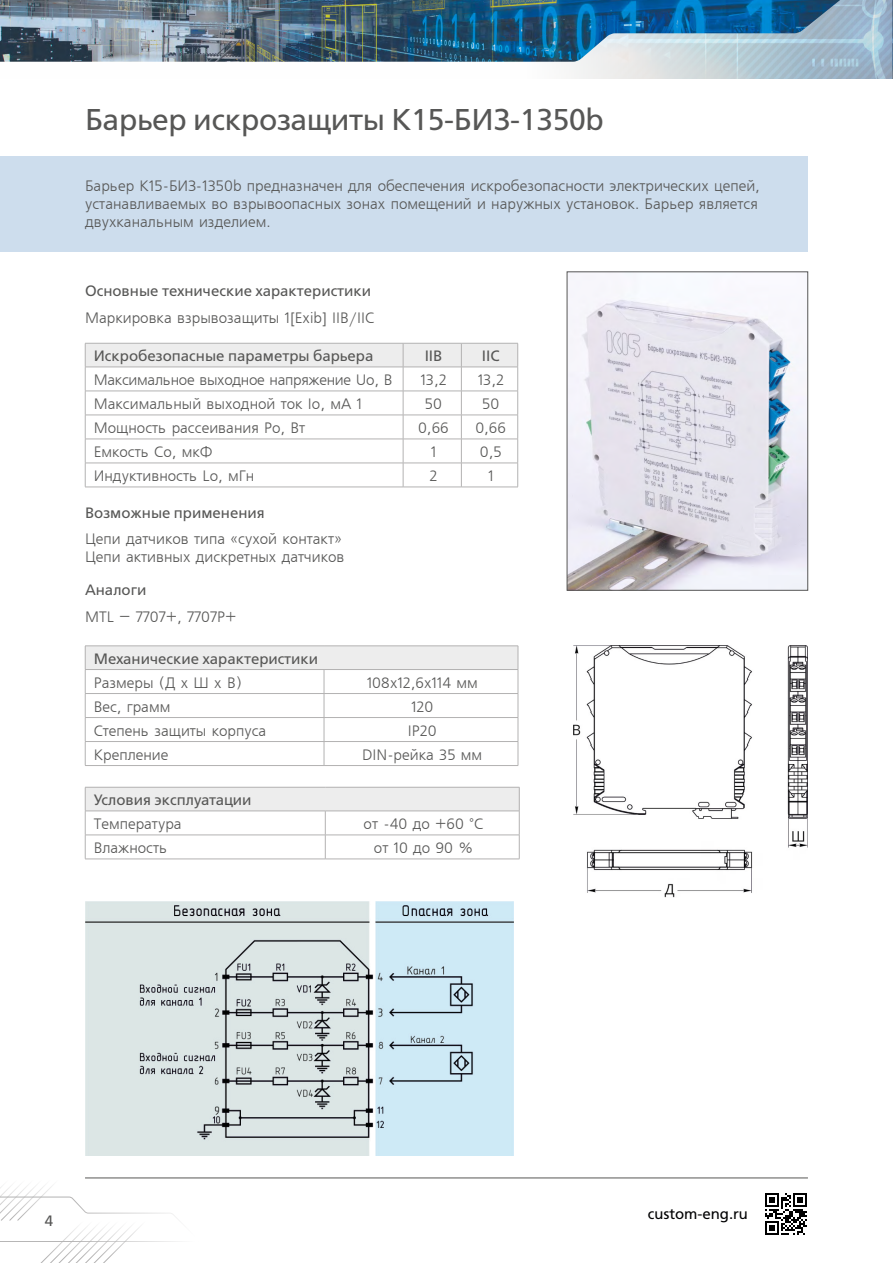
<style>
.page{position:relative;width:893px;height:1263px;background:#fff}
.page>*{position:absolute;margin:0;border:0;box-sizing:border-box;transform-origin:0 0}
.t1{font:30px "Free Set C";letter-spacing:-.01em;color:#575756}
.t2{font:15px/18px "Free Set";color:#575756}
.t3{font:15px "Free Set C";color:#575756}
.t4{font:15px "Free Set";letter-spacing:-.02em;color:#575756}
.t5{font:15px "Free Set C";color:#020203}
</style>
<div class="page">
<svg style="left:0;top:1177px;width:200px;height:86px"></svg>
<img style="left:571px;top:0;width:322px;height:79px">
<img style="left:0;top:0;width:860px;height:62px">
<hr style="left:85px;top:1178px;width:723px;height:1px;background:#575756">
<svg style="left:765px;top:1234px;width:40px;height:1px"></svg>
<svg style="left:765px;top:1193px;width:42px;height:41px"></svg>
<div style="left:0;top:157px;width:807px;height:95px;background:#cddded"></div>
<svg style="left:85px;top:343px;width:433px;height:144px"></svg>
<hr style="left:85px;top:487px;width:318px;height:1px;background:#b3b2b2">
<hr style="left:403px;top:487px;width:58px;height:1px;background:#b3b2b2">
<hr style="left:461px;top:487px;width:57px;height:1px;background:#b3b2b2">
<div style="left:85px;top:646px;width:433px;height:23px;background:#ededed"></div>
<hr style="left:85px;top:646px;width:239px;height:1px;background:#b3b2b2">
<hr style="left:324px;top:646px;width:194px;height:1px;background:#b3b2b2">
<hr style="left:85px;top:669px;width:239px;height:1px;background:#b3b2b2">
<hr style="left:324px;top:669px;width:194px;height:1px;background:#b3b2b2">
<hr style="left:85px;top:693px;width:239px;height:1px;background:#b3b2b2">
<hr style="left:324px;top:693px;width:194px;height:1px;background:#b3b2b2">
<hr style="left:85px;top:717px;width:239px;height:1px;background:#b3b2b2">
<hr style="left:324px;top:717px;width:194px;height:1px;background:#b3b2b2">
<hr style="left:85px;top:741px;width:239px;height:1px;background:#b3b2b2">
<svg style="left:85px;top:646px;width:1px;height:119px"></svg>
<hr style="left:324px;top:741px;width:194px;height:1px;background:#b3b2b2">
<svg style="left:324px;top:670px;width:1px;height:95px"></svg>
<svg style="left:518px;top:646px;width:1px;height:119px"></svg>
<hr style="left:85px;top:765px;width:239px;height:1px;background:#b3b2b2">
<hr style="left:324px;top:765px;width:194px;height:1px;background:#b3b2b2">
<div style="left:85px;top:787px;width:434px;height:24px;background:#ededed"></div>
<hr style="left:85px;top:787px;width:240px;height:1px;background:#b3b2b2">
<hr style="left:325px;top:787px;width:194px;height:1px;background:#b3b2b2">
<hr style="left:85px;top:811px;width:240px;height:1px;background:#b3b2b2">
<hr style="left:325px;top:811px;width:194px;height:1px;background:#b3b2b2">
<hr style="left:85px;top:835px;width:240px;height:1px;background:#b3b2b2">
<svg style="left:85px;top:788px;width:1px;height:71px"></svg>
<hr style="left:325px;top:835px;width:194px;height:1px;background:#b3b2b2">
<svg style="left:325px;top:811px;width:1px;height:48px"></svg>
<svg style="left:519px;top:787px;width:1px;height:72px"></svg>
<hr style="left:85px;top:859px;width:240px;height:1px;background:#b3b2b2">
<hr style="left:325px;top:859px;width:194px;height:1px;background:#b3b2b2">
<img style="left:569px;top:291px;width:237px;height:297px">
<div style="left:567px;top:272px;width:241px;height:318px;border:1px solid #575756"></div>
<img style="left:573px;top:646px;width:235px;height:252px">
<img style="left:85px;top:902px;width:428px;height:253px">
<h1 class="t1" style="left:85px;top:103px;width:520px">Барьер искрозащиты К15-БИЗ-1350b</h1>
<p class="t2" style="left:85px;top:178px;width:676px">Барьер К15-БИЗ-1350b предназначен для обеспечения искробезопасности электрических цепей, устанавливаемых во взрывоопасных зонах помещений и наружных установок. Барьер является двухканальным изделием.</p>
<p class="t3" style="left:85px;top:283px;width:288px">Основные технические характеристики</p>
<p class="t2" style="left:85px;top:309px;width:291px">Маркировка взрывозащиты 1[Exib] IIB/IIC</p>
<p class="t3" style="left:94px;top:347px;width:281px">Искробезопасные параметры барьера</p>
<p class="t3" style="left:425px;top:347px;width:19px">IIB</p>
<p class="t3" style="left:482px;top:347px;width:20px">IIC</p>
<p class="t4" style="left:94px;top:372px;width:300px">Максимальное выходное напряжение Uo, В</p>
<p class="t2" style="left:420px;top:371px;width:28px">13,2</p>
<p class="t2" style="left:478px;top:371px;width:28px">13,2</p>
<p class="t2" style="left:94px;top:395px;width:270px">Максимальный выходной ток Io, мА 1</p>
<p class="t2" style="left:425px;top:395px;width:19px">50</p>
<p class="t2" style="left:482px;top:395px;width:19px">50</p>
<p class="t2" style="left:94px;top:419px;width:213px">Мощность рассеивания Po, Вт</p>
<p class="t2" style="left:418px;top:419px;width:32px">0,66</p>
<p class="t2" style="left:475px;top:419px;width:32px">0,66</p>
<p class="t2" style="left:94px;top:443px;width:120px">Емкость Co, мкФ</p>
<p class="t2" style="left:431px;top:443px;width:7px">1</p>
<p class="t2" style="left:480px;top:443px;width:23px">0,5</p>
<p class="t2" style="left:94px;top:467px;width:162px">Индуктивность Lo, мГн</p>
<p class="t2" style="left:430px;top:467px;width:9px">2</p>
<p class="t2" style="left:488px;top:467px;width:7px">1</p>
<p class="t3" style="left:85px;top:504px;width:181px">Возможные применения</p>
<p class="t2" style="left:85px;top:531px;width:261px">Цепи датчиков типа «сухой контакт»<br>Цепи активных дискретных датчиков</p>
<p class="t3" style="left:85px;top:582px;width:63px">Аналоги</p>
<p class="t2" style="left:85px;top:608px;width:153px">MTL – 7707+, 7707P+</p>
<p class="t3" style="left:94px;top:650px;width:226px">Механические характеристики</p>
<p class="t2" style="left:94px;top:674px;width:150px">Размеры (Д х Ш х В)</p>
<p class="t2" style="left:367px;top:674px;width:113px">108х12,6х114 мм</p>
<p class="t2" style="left:94px;top:698px;width:78px">Вес, грамм</p>
<p class="t2" style="left:411px;top:698px;width:24px">120</p>
<p class="t2" style="left:94px;top:722px;width:174px">Степень защиты корпуса</p>
<p class="t2" style="left:408px;top:722px;width:30px">IP20</p>
<p class="t2" style="left:94px;top:746px;width:76px">Крепление</p>
<p class="t2" style="left:362px;top:746px;width:122px">DIN-рейка 35 мм</p>
<p class="t3" style="left:94px;top:791px;width:159px">Условия эксплуатации</p>
<p class="t2" style="left:94px;top:815px;width:89px">Температура</p>
<p class="t2" style="left:364px;top:815px;width:121px">от -40 до +60 °С</p>
<p class="t2" style="left:94px;top:839px;width:75px">Влажность</p>
<p class="t2" style="left:374px;top:839px;width:101px">от 10 до 90 %</p>
<p class="t3" style="left:45px;top:1213px;width:10px">4</p>
<p class="t5" style="left:648px;top:1205px;width:102px">custom-eng.ru</p>
</div>
